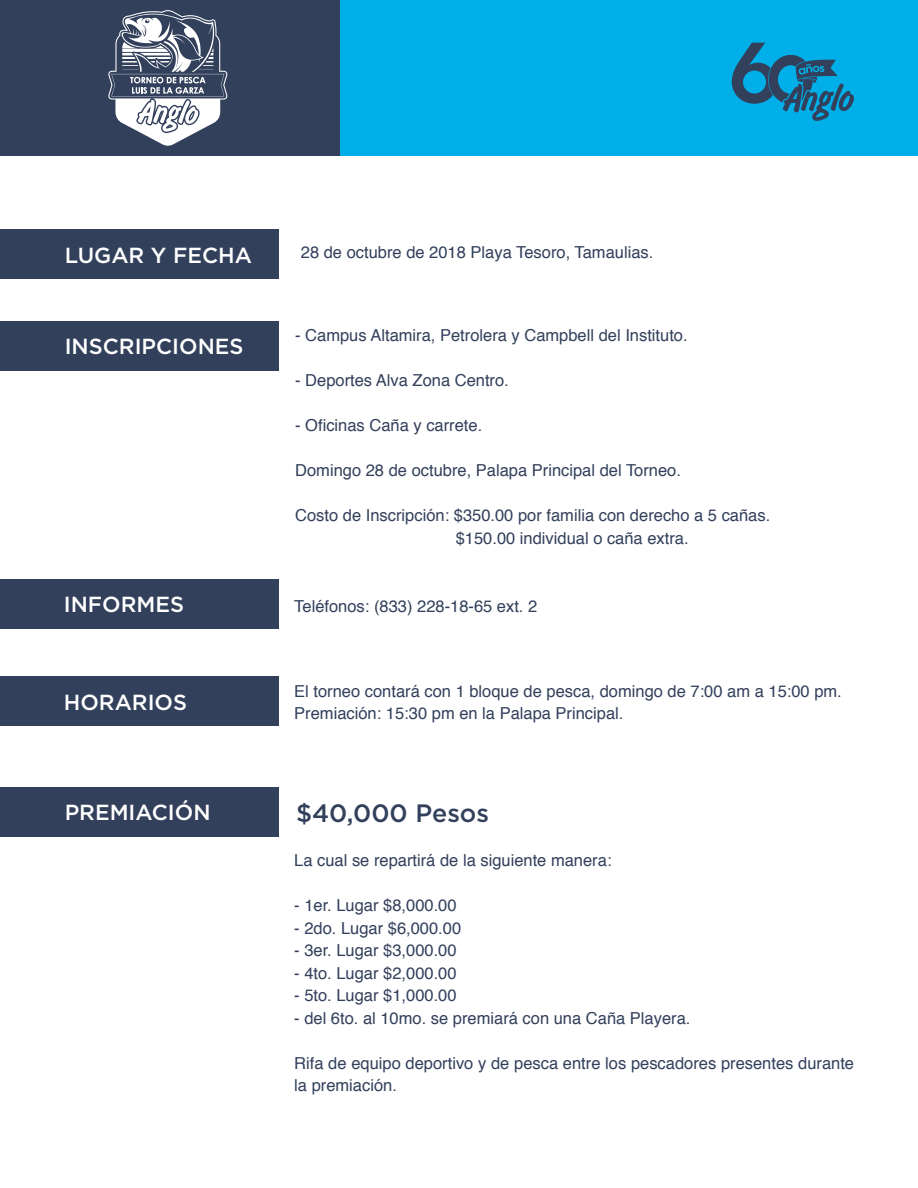
<style>
.page{position:relative;width:918px;height:1188px;background:#fff}
.page>*{position:absolute;margin:0;border:0;box-sizing:border-box;transform-origin:0 0}
.t1{font:500 25.2px "Gotham Pro";color:#32405b}
.t2{font:500 21.75px "Gotham Pro";color:#fff}
.t3{font:16.5px/22.5px "Helvetica";color:#32405b}
</style>
<div class="page">
<div style="left:0;top:230px;width:279px;height:49px;background:#32405b"></div>
<div style="left:0;top:321px;width:279px;height:50px;background:#32405b"></div>
<div style="left:0;top:579px;width:279px;height:50px;background:#32405b"></div>
<div style="left:0;top:676px;width:279px;height:50px;background:#32405b"></div>
<div style="left:0;top:787px;width:279px;height:49px;background:#32405b"></div>
<div style="left:0;top:0;width:918px;height:156px;background:#32405b"></div>
<div style="left:340px;top:0;width:578px;height:156px;background:#00afe8"></div>
<svg style="left:108px;top:10px;width:120px;height:136px"></svg>
<svg style="left:732px;top:43px;width:122px;height:78px"></svg>
<h2 class="t2" style="left:65px;top:243px;width:189px">LUGAR Y FECHA</h2>
<h2 class="t2" style="left:65px;top:334px;width:180px">INSCRIPCIONES</h2>
<p class="t3" style="left:301px;top:242px;width:354px">28 de octubre de 2018 Playa Tesoro, Tamaulias.</p>
<p class="t3" style="left:295px;top:325px;width:394px">- Campus Altamira, Petrolera y Campbell del Instituto.</p>
<p class="t3" style="left:295px;top:370px;width:215px">- Deportes Alva Zona Centro.</p>
<p class="t3" style="left:295px;top:415px;width:189px">- Oficinas Caña y carrete.</p>
<p class="t3" style="left:295px;top:460px;width:387px">Domingo 28 de octubre, Palapa Principal del Torneo.</p>
<p class="t3" style="left:456px;top:505px;width:316px;text-indent:-161px">Costo de Inscripción: $350.00 por familia con derecho a 5 cañas. $150.00 individual o caña extra.</p>
<h2 class="t2" style="left:64px;top:592px;width:122px">INFORMES</h2>
<p class="t3" style="left:294px;top:595px;width:245px">Teléfonos: (833) 228-18-65 ext. 2</p>
<h2 class="t2" style="left:64px;top:689px;width:125px">HORARIOS</h2>
<p class="t3" style="left:294px;top:680px;width:549px">El torneo contará con 1 bloque de pesca, domingo de 7:00 am a 15:00 pm.<br>Premiación: 15:30 pm en la Palapa Principal.</p>
<h2 class="t2" style="left:65px;top:800px;width:147px">PREMIACIÓN</h2>
<h1 class="t1" style="left:296px;top:798px;width:194px">$40,000 Pesos</h1>
<p class="t3" style="left:294px;top:850px;width:319px">La cual se repartirá de la siguiente manera:</p>
<p class="t3" style="left:294px;top:895px;width:164px">- 1er. Lugar $8,000.00</p>
<p class="t3" style="left:294px;top:917px;width:168px">- 2do. Lugar $6,000.00</p>
<p class="t3" style="left:294px;top:940px;width:164px">- 3er. Lugar $3,000.00</p>
<p class="t3" style="left:294px;top:962px;width:164px">- 4to. Lugar $2,000.00</p>
<p class="t3" style="left:294px;top:985px;width:164px">- 5to. Lugar $1,000.00</p>
<p class="t3" style="left:294px;top:1007px;width:398px">- del 6to. al 10mo. se premiará con una Caña Playera.</p>
<p class="t3" style="left:294px;top:1052px;width:561px">Rifa de equipo deportivo y de pesca entre los pescadores presentes durante la premiación.</p>
</div>
